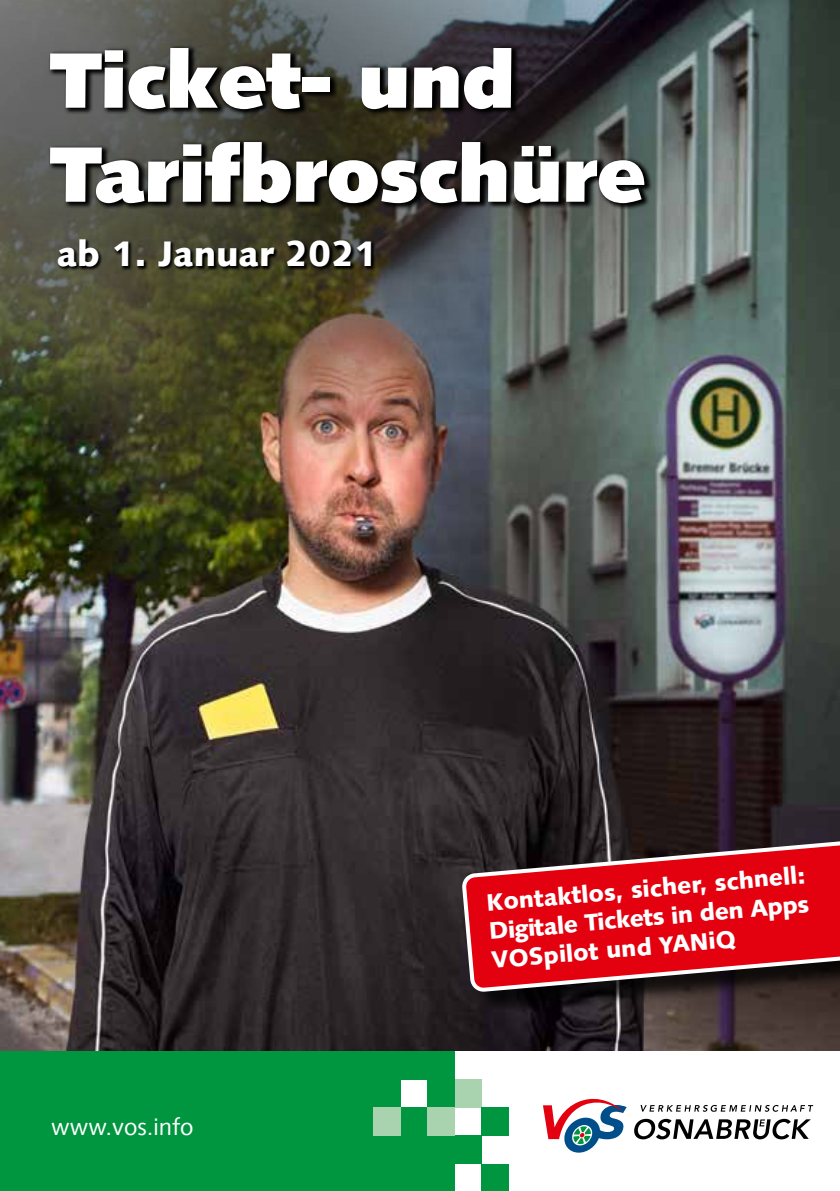
<style>
.page{position:relative;width:840px;height:1191px;background:#fff}
.page>*{position:absolute;margin:0;border:0;box-sizing:border-box;transform-origin:0 0}
.t1{font:900 78.4px/94px "Syntax LT Std";color:#fff}
.t2{font:900 35.6px "Syntax Com";color:#fff}
.t3{font:900 24px/28.8px "Syntax Com";color:#fff;text-align:justify}
.t4{font:24px "Syntax Com";color:#fff}
</style>
<div class="page">
<img style="left:0;top:0;width:839px;height:1051px">
<img style="left:0;top:0;width:761px;height:494px">
<svg style="left:634px;top:1118px;width:176px;height:21px"></svg>
<svg style="left:640px;top:1105px;width:172px;height:6px"></svg>
<svg style="left:543px;top:1098px;width:83px;height:54px"></svg>
<div style="left:453px;top:1079px;width:28px;height:28px;background:#a8d3ae"></div>
<div style="left:0;top:1051px;width:400px;height:140px;background:#00963f"></div>
<div style="left:399px;top:1107px;width:29px;height:84px;background:#00963f"></div>
<div style="left:453px;top:1135px;width:28px;height:29px;background:#00963f"></div>
<div style="left:481px;top:1164px;width:27px;height:27px;background:#00963f"></div>
<div style="left:481px;top:1107px;width:27px;height:28px;background:#00963f"></div>
<div style="left:427px;top:1078px;width:27px;height:30px;background:#00963f"></div>
<div style="left:427px;top:1051px;width:27px;height:28px;background:#00963f"></div>
<div style="left:399px;top:1051px;width:29px;height:28px;background:#00963f"></div>
<div style="left:427px;top:1164px;width:27px;height:27px;background:#00963f"></div>
<div style="left:427px;top:1135px;width:27px;height:29px;background:#00963f"></div>
<div style="left:373px;top:1107px;width:27px;height:28px;background:#a8d3ae"></div>
<div style="left:427px;top:1107px;width:27px;height:28px;background:#a8d3ae"></div>
<div style="left:465px;top:842px;width:374px;height:174px;background:#000;opacity:.75"></div>
<svg style="left:463px;top:841px;width:376px;height:149px;background:#bb141f"></svg>
<svg style="left:48px;top:45px;width:605px;height:165px;background:#262623"></svg>
<svg style="left:57px;top:239px;width:319px;height:32px;background:#2b2a1d"></svg>
<h1 class="t1" style="left:50px;top:34px;width:596px">Ticket- und<br>Tarifbroschüre</h1>
<h2 class="t2" style="left:57px;top:232px;width:322px">ab 1. Januar 2021</h2>
<p class="t4" style="left:51px;top:1113px;width:144px">www.vos.info</p>
<p class="t3" style="left:485px;top:888px;width:322px;rotate:-5deg">Kontaktlos, sicher, schnell:<br>Digitale Tickets in den Apps VOSpilot und YANiQ</p>
</div>
